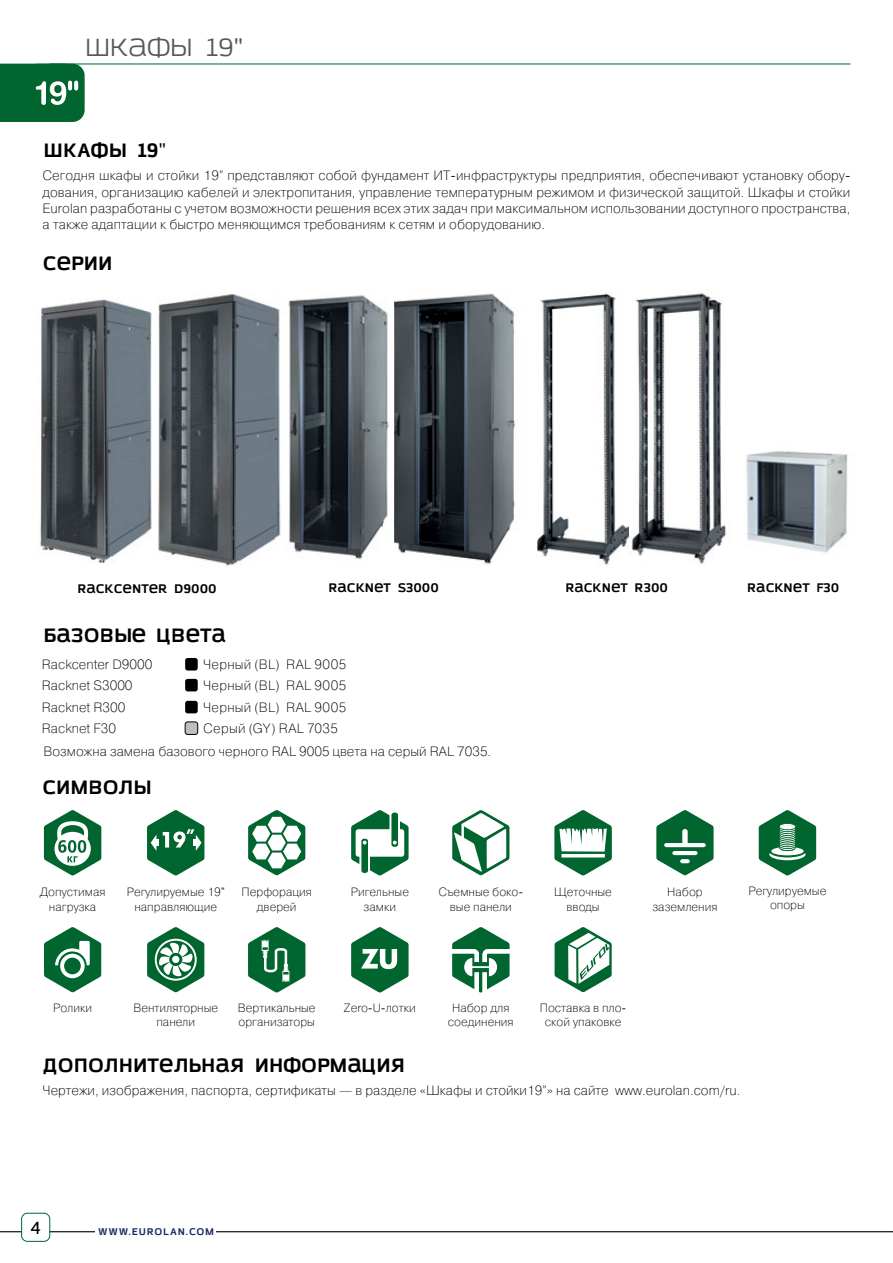
<style>
.page{position:relative;width:893px;height:1263px;background:#fff}
.page>*{position:absolute;margin:0;border:0;box-sizing:border-box;transform-origin:0 0}
.t1{font:27px "Azoft Sans";color:#58595b}
.t2{font:700 21px "Azoft Sans";color:#000}
.t3{font:18px "Glober Bold Free";color:#000}
.t4{font:13.5px/16.2px "Pragmatica Light C";color:#000;text-align:justify}
.t5{font:13.5px "Pragmatica Light C";letter-spacing:.025em;color:#000}
.t6{font:700 13.5px "Azoft Sans";color:#000}
.t7{font:12px/14.4px "Pragmatica Light C";color:#000;text-align:center}
.t8{font:700 10.5px "Azoft Sans";letter-spacing:.08em;color:#182a64}
</style>
<div class="page">
<hr style="left:50px;top:1231px;width:843px;height:1px;background:#000">
<svg style="left:0;top:1231px;width:21px;height:1px"></svg>
<div style="left:95px;top:1228px;width:121px;height:9px;background:#fff"></div>
<div style="left:21px;top:1213px;width:29px;height:29px;border:1px solid #00652e;border-radius:6px"></div>
<hr style="left:50px;top:64px;width:800px;height:1px;background:#00652e">
<div style="left:26px;top:64px;width:59px;height:58px;background:#00652e;border-radius:12px"></div>
<svg style="left:0;top:64px;width:78px;height:58px"></svg>
<svg style="left:248px;top:810px;width:57px;height:65px"></svg>
<svg style="left:351px;top:810px;width:58px;height:66px"></svg>
<svg style="left:452px;top:810px;width:57px;height:65px"></svg>
<hr style="left:461px;top:824px;width:3px;height:36px;background:#fff">
<svg style="left:656px;top:810px;width:58px;height:65px"></svg>
<svg style="left:680px;top:859px;width:10px;height:4px"></svg>
<svg style="left:147px;top:810px;width:57px;height:66px"></svg>
<svg style="left:759px;top:810px;width:57px;height:66px"></svg>
<svg style="left:44px;top:927px;width:57px;height:65px"></svg>
<svg style="left:60px;top:954px;width:25px;height:24px"></svg>
<div style="left:64px;top:958px;width:17px;height:16px;background:#00652e;border-radius:50%"></div>
<svg style="left:147px;top:927px;width:57px;height:65px"></svg>
<svg style="left:351px;top:927px;width:58px;height:66px"></svg>
<svg style="left:452px;top:927px;width:58px;height:66px"></svg>
<svg style="left:555px;top:927px;width:57px;height:65px"></svg>
<svg style="left:554px;top:810px;width:58px;height:66px"></svg>
<svg style="left:44px;top:810px;width:57px;height:66px"></svg>
<svg style="left:248px;top:927px;width:57px;height:66px"></svg>
<img style="left:394px;top:293px;width:121px;height:271px">
<img style="left:158px;top:294px;width:231px;height:272px">
<img style="left:538px;top:293px;width:91px;height:272px">
<img style="left:746px;top:451px;width:102px;height:102px">
<img style="left:631px;top:293px;width:95px;height:271px">
<div style="left:185px;top:658px;width:13px;height:12px;background:#000;border-radius:3px"></div>
<div style="left:185px;top:679px;width:13px;height:12px;background:#000;border-radius:3px"></div>
<div style="left:185px;top:701px;width:13px;height:12px;background:#000;border-radius:3px"></div>
<div style="left:185px;top:722px;width:13px;height:12px;background:#bcbec0;border-radius:3px"></div>
<div style="left:185px;top:722px;width:13px;height:13px;border:1px solid #000;border-radius:3px"></div>
<img style="left:40px;top:299px;width:112px;height:264px">
<h1 class="t1" style="left:85px;top:30px;width:160px">Шкафы 19"</h1>
<h2 class="t2" style="left:43px;top:135px;width:125px">ШКАФЫ 19"</h2>
<p class="t4" style="left:43px;top:168px;width:809px">Сегодня шкафы и стойки 19” представляют собой фундамент ИТ-инфраструктуры предприятия, обеспечивают установку обору&shy;дования, организацию кабелей и электропитания, управление температурным режимом и физической защитой. Шкафы и стойки Eurolan разработаны с учетом возможности решения всех этих задач при максимальном использовании доступного пространства, а также адаптации к быстро меняющимся требованиям к сетям и оборудованию.</p>
<h2 class="t2" style="left:43px;top:249px;width:71px">СЕРИИ</h2>
<p class="t6" style="left:77px;top:580px;width:141px">RACKCENTER D9000</p>
<p class="t6" style="left:328px;top:578px;width:112px">RACKNET S3000</p>
<p class="t6" style="left:565px;top:578px;width:104px">RACKNET R300</p>
<p class="t6" style="left:747px;top:578px;width:94px">RACKNET F30</p>
<h2 class="t2" style="left:43px;top:621px;width:184px">БАЗОВЫЕ ЦВЕТА</h2>
<p class="t4" style="left:42px;top:656px;width:112px">Rackcenter D9000</p>
<p class="t5" style="left:203px;top:657px;width:144px">Черный (BL) RAL 9005</p>
<p class="t4" style="left:42px;top:678px;width:92px">Racknet S3000</p>
<p class="t5" style="left:203px;top:678px;width:144px">Черный (BL) RAL 9005</p>
<p class="t4" style="left:42px;top:699px;width:85px">Racknet R300</p>
<p class="t5" style="left:203px;top:699px;width:144px">Черный (BL) RAL 9005</p>
<p class="t4" style="left:42px;top:720px;width:76px">Racknet F30</p>
<p class="t4" style="left:43px;top:717px;width:449px;line-height:22.8px;text-align:center">Серый (GY) RAL 7035<br>Возможна замена базового черного RAL 9005 цвета на серый RAL 7035.</p>
<h2 class="t2" style="left:43px;top:772px;width:110px">СИМВОЛЫ</h2>
<p class="t7" style="left:40px;top:885px;width:67px">Допустимая нагрузка</p>
<p class="t7" style="left:127px;top:885px;width:99px">Регулируемые 19" направляющие</p>
<p class="t7" style="left:748px;top:883px;width:79px">Регулируемые опоры</p>
<p class="t7" style="left:242px;top:885px;width:72px">Перфорация дверей</p>
<p class="t7" style="left:351px;top:885px;width:60px">Ригельные замки</p>
<p class="t7" style="left:438px;top:885px;width:86px">Съемные боко&shy;вые панели</p>
<p class="t7" style="left:652px;top:885px;width:67px">Набор заземления</p>
<p class="t7" style="left:554px;top:885px;width:59px">Щеточные вводы</p>
<p class="t7" style="left:53px;top:1000px;width:40px">Ролики</p>
<p class="t7" style="left:133px;top:1000px;width:86px">Вентиляторные панели</p>
<p class="t7" style="left:344px;top:1000px;width:73px">Zero-U-лотки</p>
<p class="t7" style="left:448px;top:1000px;width:67px">Набор для соединения</p>
<p class="t7" style="left:540px;top:1000px;width:88px">Поставка в пло&shy;ской упаковке</p>
<p class="t7" style="left:238px;top:1001px;width:79px;text-align:left">Вертикальные организаторы</p>
<h2 class="t2" style="left:43px;top:1051px;width:364px">ДОПОЛНИТЕЛЬНАЯ ИНФОРМАЦИЯ</h2>
<p class="t4" style="left:43px;top:1083px;width:699px">Чертежи, изображения, паспорта, сертификаты — в разделе «Шкафы и стойки19”» на сайте www.eurolan.com/ru.</p>
<h3 class="t3" style="left:30px;top:1215px;width:12px">4</h3>
<p class="t8" style="left:98px;top:1224px;width:118px">WWW.EUROLAN.COM</p>
</div>
